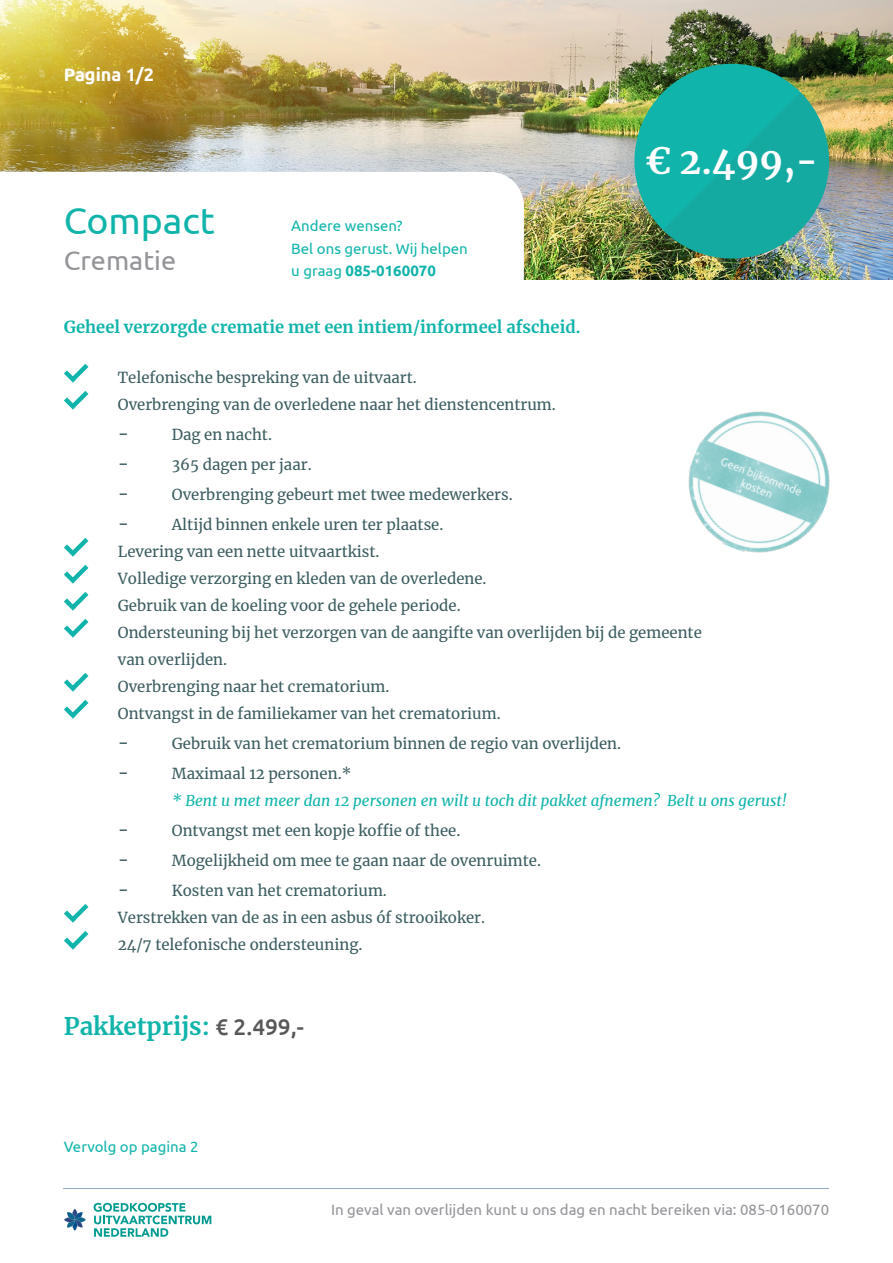
<style>
.page{position:relative;width:893px;height:1263px;background:#fff}
.page>*{position:absolute;margin:0;border:0;box-sizing:border-box;transform-origin:0 0}
.t1{font:37.5px "Ubuntu";color:#11b4aa}
.t2{font:700 36px "Merriweather";color:#fff}
.t3{font:27px "Ubuntu";color:#949499}
.t4{font:700 24px "Merriweather";color:#11b4aa}
.t5{font:700 18px "Ubuntu";color:#fff}
.t6{font:700 16.5px "Merriweather";color:#11b4aa}
.t7{font:15px/27px "Merriweather";color:#3b5c5f}
.t8{font:italic 15px/27px "Merriweather";color:#11b4aa}
.t9{font:15px/22.2px "Ubuntu";color:#11b4aa}
.t10{font:15px "Ubuntu";color:#949499}
.s1{font-weight:700}
.s2{font-size:18px;color:#3b5c5e}
.s3{font-style:normal;font-size:18px;color:#3b5c5e}
.s4{font-style:normal;color:#3b5c5f}
.s5{font-family:"Ubuntu";font-weight:500;font-size:22.5px;color:#585858}
</style>
<div class="page">
<img style="left:0;top:0;width:893px;height:280px">
<div style="left:634px;top:64px;width:195px;height:194px;background:#11b4aa;border-radius:50%"></div>
<img style="left:663px;top:92px;width:176px;height:176px">
<svg style="left:0;top:172px;width:524px;height:108px"></svg>
<hr style="left:64px;top:1188px;width:765px;height:1px;background:#91aac2">
<img style="left:688px;top:411px;width:142px;height:142px">
<svg style="left:64px;top:1209px;width:22px;height:22px"></svg>
<svg style="left:94px;top:1203px;width:117px;height:34px"></svg>
<svg style="left:64px;top:364px;width:24px;height:19px"></svg>
<svg style="left:64px;top:391px;width:24px;height:19px"></svg>
<svg style="left:64px;top:538px;width:24px;height:19px"></svg>
<svg style="left:64px;top:565px;width:24px;height:19px"></svg>
<svg style="left:64px;top:592px;width:24px;height:19px"></svg>
<svg style="left:64px;top:619px;width:24px;height:19px"></svg>
<svg style="left:64px;top:673px;width:24px;height:19px"></svg>
<svg style="left:64px;top:700px;width:24px;height:19px"></svg>
<svg style="left:64px;top:904px;width:24px;height:19px"></svg>
<svg style="left:64px;top:931px;width:24px;height:19px"></svg>
<p class="t5" style="left:64px;top:64px;width:92px">Pagina 1/2</p>
<h1 class="t1" style="left:64px;top:198px;width:153px">Compact</h1>
<h3 class="t3" style="left:64px;top:244px;width:114px">Crematie</h3>
<p class="t9" style="left:291px;top:215px;width:178px">Andere wensen?<br>Bel ons gerust. Wij helpen u graag <span class="s1">085-0160070</span></p>
<h2 class="t2" style="left:645px;top:136px;width:174px">€ 2.499,-</h2>
<p class="t6" style="left:64px;top:316px;width:518px">Geheel verzorgde crematie met een intiem/informeel afscheid.</p>
<p class="t7" style="left:118px;top:363px;width:439px">Telefonische bespreking van de uitvaart.<br>Overbrenging van de overledene naar het dienstencentrum.</p>
<p class="t7" style="left:118px;top:420px;width:156px"><span class="s2">-</span> Dag en nacht.</p>
<p class="t7" style="left:118px;top:450px;width:195px"><span class="s2">-</span> 365 dagen per jaar.</p>
<p class="t7" style="left:118px;top:480px;width:396px"><span class="s2">-</span> Overbrenging gebeurt met twee medewerkers.</p>
<p class="t7" style="left:118px;top:510px;width:585px"><span class="s2">-</span> Altijd binnen enkele uren ter plaatse.<br>Levering van een nette uitvaartkist.<br>Volledige verzorging en kleden van de overledene.<br>Gebruik van de koeling voor de gehele periode.<br>Ondersteuning bij het verzorgen van de aangifte van overlijden bij de gemeente van overlijden.<br>Overbrenging naar het crematorium.<br>Ontvangst in de familiekamer van het crematorium.</p>
<p class="t7" style="left:118px;top:729px;width:505px"><span class="s2">-</span> Gebruik van het crematorium binnen de regio van overlijden.</p>
<p class="t8" style="left:172px;top:759px;width:617px;text-indent:-54px"><span class="s3">-</span> <span class="s4">Maximaal 12 personen.*<br></span>* Bent u met meer dan 12 personen en wilt u toch dit pakket afnemen? Belt u ons gerust!</p>
<p class="t7" style="left:118px;top:816px;width:344px"><span class="s2">-</span> Ontvangst met een kopje koffie of thee.</p>
<p class="t7" style="left:118px;top:846px;width:425px"><span class="s2">-</span> Mogelijkheid om mee te gaan naar de ovenruimte.</p>
<p class="t7" style="left:118px;top:876px;width:369px"><span class="s2">-</span> Kosten van het crematorium.<br>Verstrekken van de as in een asbus óf strooikoker.<br>24/7 telefonische ondersteuning.</p>
<h3 class="t4" style="left:64px;top:1010px;width:241px">Pakketprijs: <span class="s5">€ 2.499,-</span></h3>
<p class="t9" style="left:64px;top:1135px;width:136px">Vervolg op pagina 2</p>
<p class="t10" style="left:331px;top:1201px;width:500px">In geval van overlijden kunt u ons dag en nacht bereiken via: 085-0160070</p>
</div>
